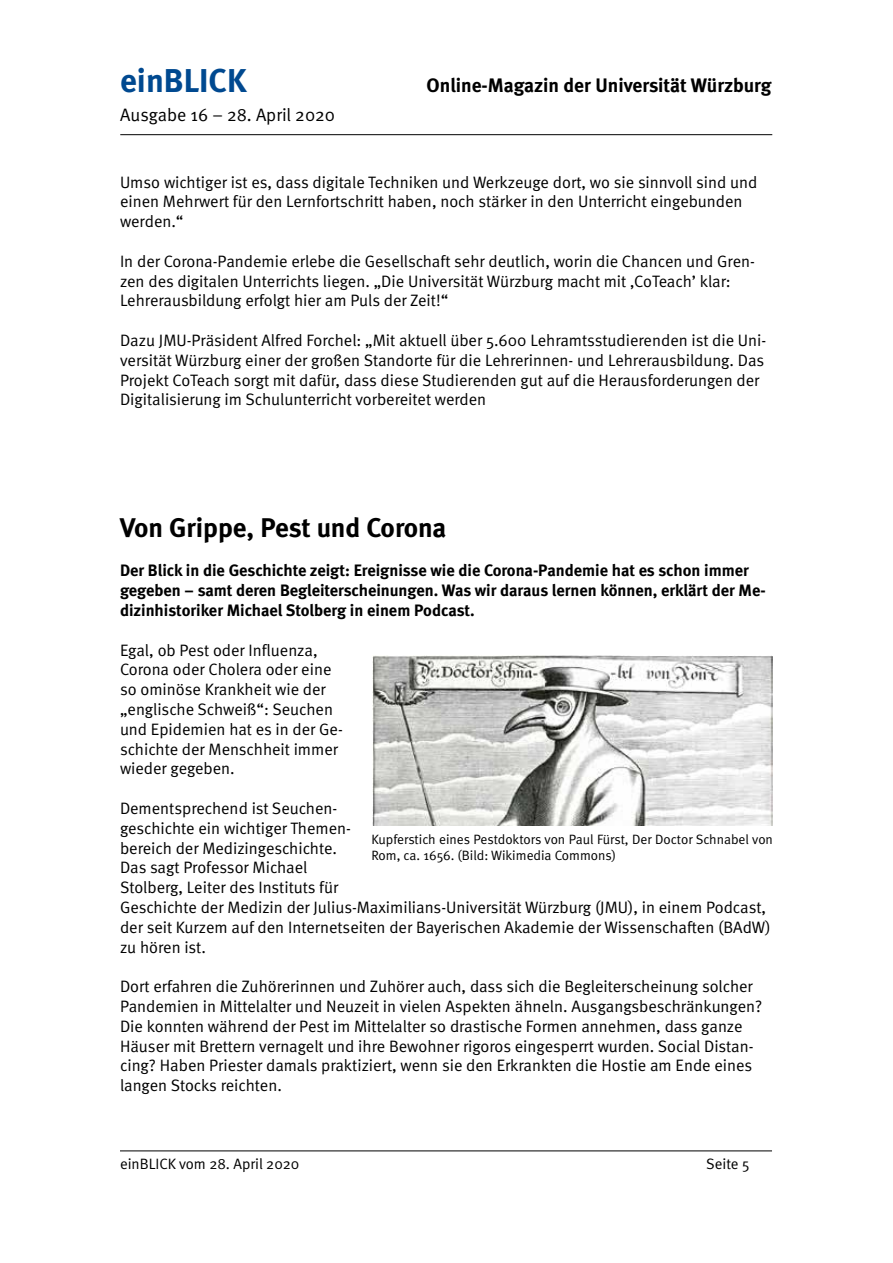
<style>
.page{position:relative;width:893px;height:1263px;background:#fff}
.page>*{position:absolute;margin:0;border:0;box-sizing:border-box;transform-origin:0 0}
.t1{font:700 33px "Meta";color:#004990}
.t2{font:700 27px "Meta";letter-spacing:-.005em;color:#000}
.t3{font:700 19.5px "Meta";color:#000}
.t4{font:18px "Meta Normal";color:#000}
.t5{font:16.5px/19.8px "Meta Normal";color:#000}
.t6{font:700 16.5px/19.8px "Meta";color:#000}
.t7{font:15px "Meta Normal";color:#000}
.t8{font:13.5px/16.2px "Meta Normal";color:#000}
</style>
<div class="page">
<hr style="left:120px;top:134px;width:652px;height:1px;background:#000">
<hr style="left:120px;top:1150px;width:652px;height:1px;background:#000">
<img style="left:373px;top:656px;width:400px;height:170px">
<h1 class="t1" style="left:120px;top:61px;width:128px">einBLICK</h1>
<p class="t3" style="left:427px;top:74px;width:346px">Online-Magazin der Universität Würzburg</p>
<p class="t4" style="left:120px;top:105px;width:216px">Ausgabe 16 – 28. April 2020</p>
<p class="t5" style="left:120px;top:172px;width:639px">Umso wichtiger ist es, dass digitale Techniken und Werkzeuge dort, wo sie sinnvoll sind und einen Mehrwert für den Lernfortschritt haben, noch stärker in den Unterricht eingebunden werden.“</p>
<p class="t5" style="left:120px;top:251px;width:636px">In der Corona-Pandemie erlebe die Gesellschaft sehr deutlich, worin die Chancen und Gren&shy;zen des digitalen Unterrichts liegen. „Die Universität Würzburg macht mit ‚CoTeach’ klar:<br>Lehrerausbildung erfolgt hier am Puls der Zeit!“</p>
<p class="t5" style="left:120px;top:330px;width:648px">Dazu JMU-Präsident Alfred Forchel: „Mit aktuell über 5.600 Lehramtsstudierenden ist die Uni&shy;versität Würzburg einer der großen Standorte für die Lehrerinnen- und Lehrerausbildung. Das Projekt CoTeach sorgt mit dafür, dass diese Studierenden gut auf die Herausforderungen der Digitalisierung im Schulunterricht vorbereitet werden</p>
<h2 class="t2" style="left:120px;top:511px;width:328px">Von Grippe, Pest und Corona</h2>
<p class="t6" style="left:120px;top:561px;width:647px">Der Blick in die Geschichte zeigt: Ereignisse wie die Corona-Pandemie hat es schon immer gegeben – samt deren Begleiterscheinungen. Was wir daraus lernen können, erklärt der Me&shy;dizinhistoriker Michael Stolberg in einem Podcast.</p>
<p class="t5" style="left:120px;top:640px;width:224px">Egal, ob Pest oder Influenza,<br>Corona oder Cholera oder eine so ominöse Krankheit wie der „englische Schweiß“: Seuchen und Epidemien hat es in der Ge&shy;schichte der Menschheit immer wieder gegeben.</p>
<p class="t5" style="left:120px;top:798px;width:652px">Dementsprechend ist Seuchen-<br>geschichte ein wichtiger Themen-<br>bereich der Medizingeschichte.<br>Das sagt Professor Michael<br>Stolberg, Leiter des Instituts für<br>Geschichte der Medizin der Julius-Maximilians-Universität Würzburg (JMU), in einem Podcast, der seit Kurzem auf den Internetseiten der Bayerischen Akademie der Wissenschaften (BAdW) zu hören ist.</p>
<p class="t5" style="left:120px;top:976px;width:644px">Dort erfahren die Zuhörerinnen und Zuhörer auch, dass sich die Begleiterscheinung solcher Pandemien in Mittelalter und Neuzeit in vielen Aspekten ähneln. Ausgangsbeschränkungen?<br>Die konnten während der Pest im Mittelalter so drastische Formen annehmen, dass ganze Häuser mit Brettern vernagelt und ihre Bewohner rigoros eingesperrt wurden. Social Distan&shy;cing? Haben Priester damals praktiziert, wenn sie den Erkrankten die Hostie am Ende eines langen Stocks reichten.</p>
<p class="t8" style="left:371px;top:831px;width:403px">Kupferstich eines Pestdoktors von Paul Fürst, Der Doctor Schnabel von<br>Rom, ca. 1656. (Bild: Wikimedia Commons)</p>
<p class="t7" style="left:120px;top:1155px;width:181px">einBLICK vom 28. April 2020</p>
<p class="t7" style="left:706px;top:1155px;width:45px">Seite 5</p>
</div>
